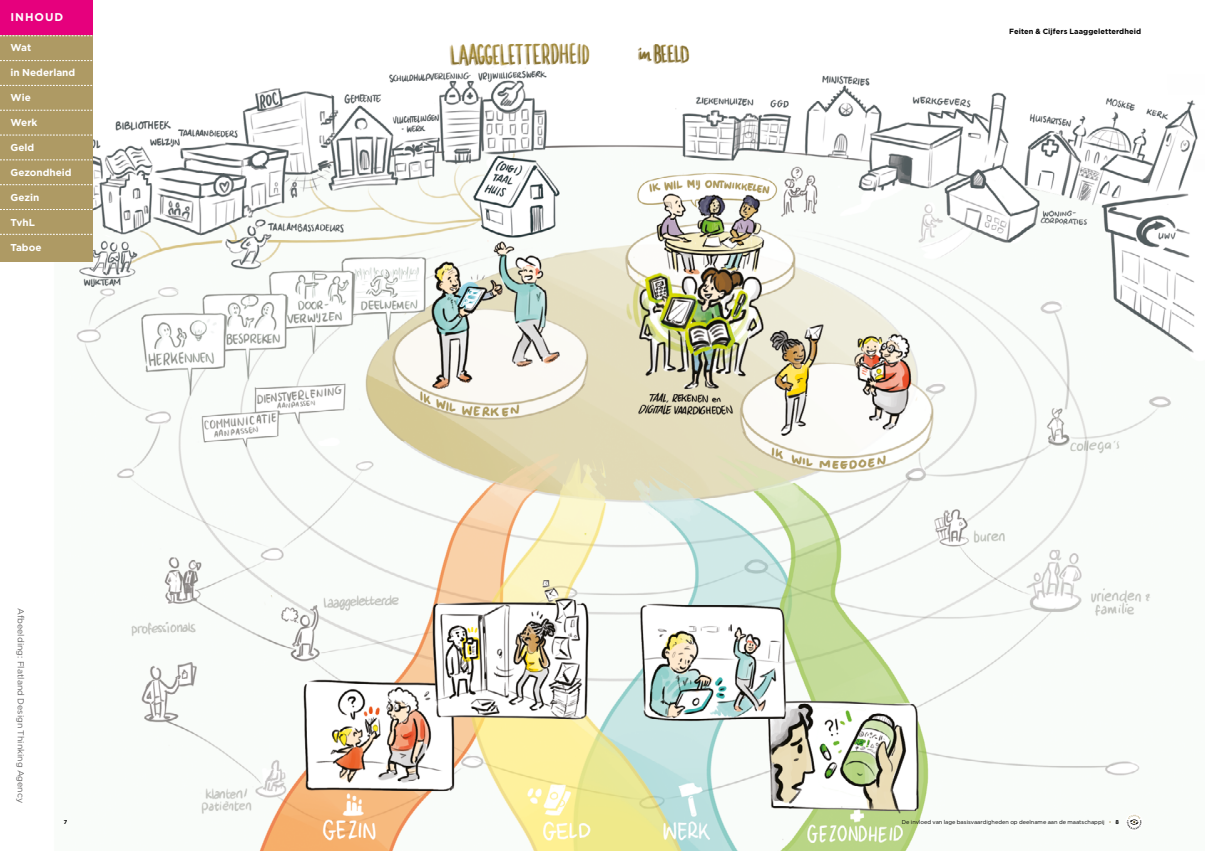
<style>
.page{position:relative;width:1205px;height:851px;background:#fff}
.page>*{position:absolute;margin:0;border:0;box-sizing:border-box;transform-origin:0 0}
.t1{font:700 11.25px "Gotham";letter-spacing:.08em;color:#fff}
.t2{font:700 10px "Gotham";color:#fff}
.t3{font:8.75px "Gotham";letter-spacing:.005em;color:#646363}
.t4{font:700 7.5px "Gotham";letter-spacing:.01em;color:#000}
.t5{font:5.62px "Gotham";color:#000}
.t6{font:700 5.62px "Gotham";color:#000}
.s1{color:#ae9a64}
.s2{font-weight:700}
</style>
<div class="page">
<img style="left:47px;top:35px;width:1151px;height:815px">
<div style="left:0;top:0;width:92px;height:35px;background:#e6007d"></div>
<div style="left:0;top:35px;width:92px;height:226px;background:#ae9a64"></div>
<svg style="left:0;top:60px;width:92px;height:1px"></svg>
<svg style="left:0;top:135px;width:92px;height:1px"></svg>
<svg style="left:0;top:209px;width:92px;height:1px"></svg>
<svg style="left:0;top:85px;width:92px;height:1px"></svg>
<svg style="left:0;top:159px;width:92px;height:1px"></svg>
<svg style="left:0;top:234px;width:92px;height:1px"></svg>
<svg style="left:0;top:110px;width:92px;height:1px"></svg>
<svg style="left:0;top:184px;width:92px;height:1px"></svg>
<svg style="left:0;top:35px;width:92px;height:1px"></svg>
<svg style="left:1125px;top:813px;width:18px;height:17px"></svg>
<svg style="left:1127px;top:814px;width:14px;height:15px"></svg>
<h1 class="t1" style="left:11px;top:9px;width:54px">INHOUD</h1>
<h2 class="t2" style="left:11px;top:41px;width:22px">Wat</h2>
<h2 class="t2" style="left:11px;top:66px;width:66px">in Nederland</h2>
<h2 class="t2" style="left:11px;top:91px;width:22px">Wie</h2>
<h2 class="t2" style="left:11px;top:116px;width:28px">Werk</h2>
<h2 class="t2" style="left:11px;top:141px;width:25px">Geld</h2>
<h2 class="t2" style="left:11px;top:166px;width:63px">Gezondheid</h2>
<h2 class="t2" style="left:11px;top:191px;width:30px">Gezin</h2>
<h2 class="t2" style="left:11px;top:216px;width:26px">TvhL</h2>
<h2 class="t2" style="left:11px;top:241px;width:32px">Taboe</h2>
<h3 class="t3" style="left:27px;top:608px;width:196px;rotate:90deg">Afbeelding: Flatland Design Thinking Agency</h3>
<h3 class="t4" style="left:1009px;top:27px;width:133px">Feiten &amp; Cijfers Laaggeletterdheid</h3>
<p class="t6" style="left:64px;top:818px;width:5px">7</p>
<p class="t5" style="left:902px;top:818px;width:219px">De invloed van lage basisvaardigheden op deelname aan de maatschappij <span class="s1">•</span> <span class="s2">8</span></p>
</div>
